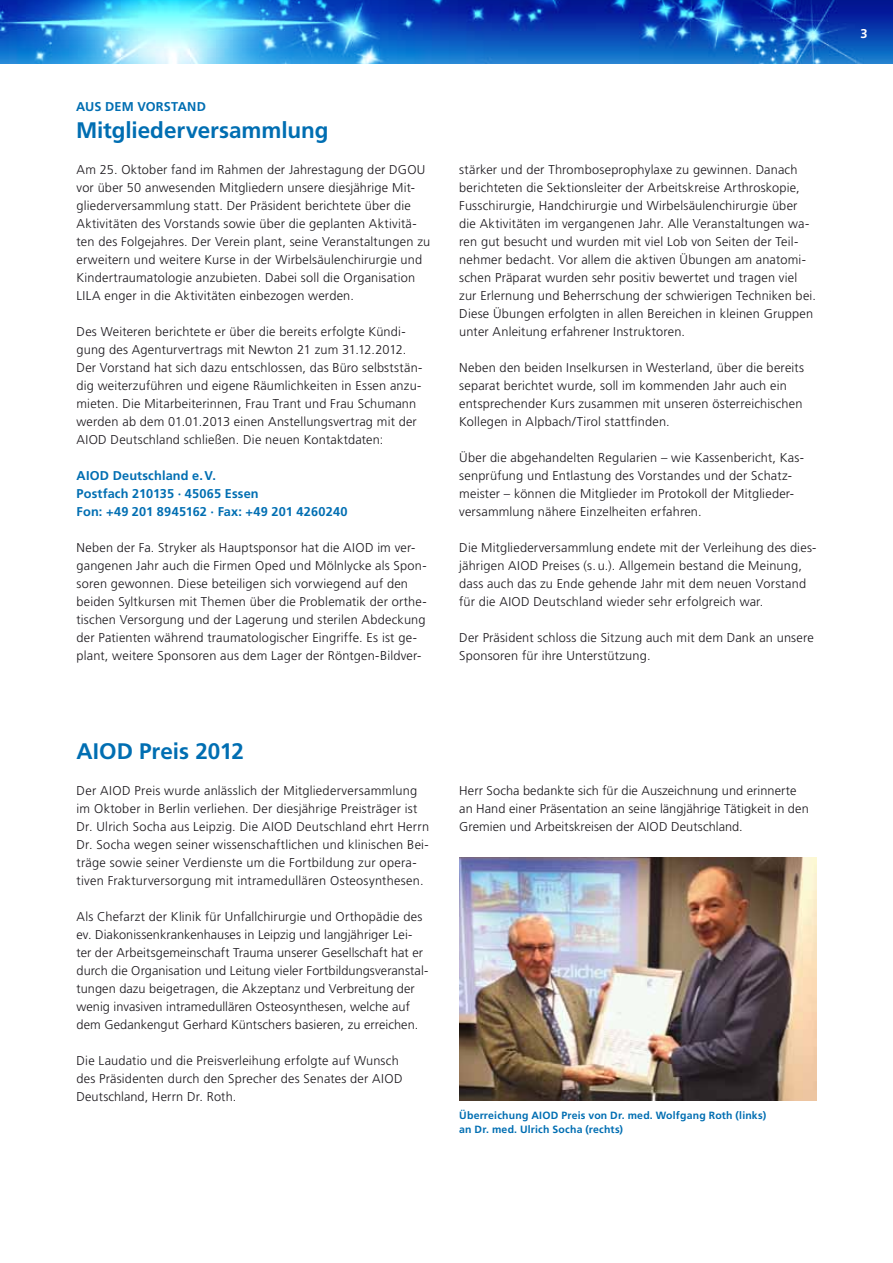
<style>
.page{position:relative;width:893px;height:1263px;background:#fff}
.page>*{position:absolute;margin:0;border:0;box-sizing:border-box;transform-origin:0 0}
.t1{font:700 22.5px "Frutiger LT Std";letter-spacing:-.005em;color:#006eb2}
.t2{font:300 12.75px/18px "Frutiger LT Std";letter-spacing:.015em;color:#1a171c}
.t3{font:700 12.75px/18px "Frutiger LT Std";letter-spacing:.015em;color:#006eb2}
.t4{font:700 12.75px "Frutiger LT Std";color:#fff}
.t5{font:700 10.5px/13.5px "Frutiger LT Std";letter-spacing:.02em;color:#006eb2}
</style>
<div class="page">
<img style="left:459px;top:858px;width:357px;height:243px">
<img style="left:0;top:0;width:893px;height:64px">
<p class="t3" style="left:76px;top:98px;width:131px">Aus dem Vorstand</p>
<h1 class="t1" style="left:76px;top:117px;width:254px">Mitgliederversammlung</h1>
<p class="t2" style="left:77px;top:161px;width:355px">Am 25. Oktober fand im Rahmen der Jahrestagung der DGOU vor über 50 anwesenden Mitgliedern unsere diesjährige Mit&shy;gliederversammlung statt. Der Präsident berichtete über die Aktivitäten des Vorstands sowie über die geplanten Aktivitä&shy;ten des Folgejahres. Der Verein plant, seine Veranstaltungen zu erweitern und weitere Kurse in der Wirbelsäulenchirurgie und Kindertraumatologie anzubieten. Dabei soll die Organisation LILA enger in die Aktivitäten einbezogen werden.</p>
<p class="t2" style="left:77px;top:323px;width:347px">Des Weiteren berichtete er über die bereits erfolgte Kündi&shy;gung des Agenturvertrags mit Newton 21 zum 31.12.2012.<br>Der Vorstand hat sich dazu entschlossen, das Büro selbststän&shy;dig weiterzuführen und eigene Räumlichkeiten in Essen anzu&shy;mieten. Die Mitarbeiterinnen, Frau Trant und Frau Schumann werden ab dem 01.01.2013 einen Anstellungsvertrag mit der AIOD Deutschland schließen. Die neuen Kontaktdaten:</p>
<p class="t3" style="left:77px;top:467px;width:273px">AIOD Deutschland e.V.<br>Postfach 210135 · 45065 Essen<br>Fon: +49 201 8945162 · Fax: +49 201 4260240</p>
<p class="t2" style="left:77px;top:539px;width:352px">Neben der Fa. Stryker als Hauptsponsor hat die AIOD im ver&shy;gangenen Jahr auch die Firmen Oped und Mölnlycke als Spon&shy;soren gewonnen. Diese beteiligen sich vorwiegend auf den beiden Syltkursen mit Themen über die Problematik der orthe&shy;tischen Versorgung und der Lagerung und sterilen Abdeckung der Patienten während traumatologischer Eingriffe. Es ist ge&shy;plant, weitere Sponsoren aus dem Lager der Röntgen-Bildver-</p>
<p class="t2" style="left:459px;top:161px;width:358px">stärker und der Thromboseprophylaxe zu gewinnen. Danach berichteten die Sektionsleiter der Arbeitskreise Arthroskopie, Fusschirurgie, Handchirurgie und Wirbelsäulenchirurgie über die Aktivitäten im vergangenen Jahr. Alle Veranstaltungen wa&shy;ren gut besucht und wurden mit viel Lob von Seiten der Teil&shy;nehmer bedacht. Vor allem die aktiven Übungen am anatomi&shy;schen Präparat wurden sehr positiv bewertet und tragen viel zur Erlernung und Beherrschung der schwierigen Techniken bei.<br>Diese Übungen erfolgten in allen Bereichen in kleinen Gruppen unter Anleitung erfahrener Instruktoren.</p>
<p class="t2" style="left:459px;top:359px;width:346px">Neben den beiden Inselkursen in Westerland, über die bereits separat berichtet wurde, soll im kommenden Jahr auch ein entsprechender Kurs zusammen mit unseren österreichischen Kollegen in Alpbach/Tirol stattfinden.</p>
<p class="t2" style="left:459px;top:449px;width:346px">Über die abgehandelten Regularien – wie Kassenbericht, Kas&shy;senprüfung und Entlastung des Vorstandes und der Schatz&shy;meister – können die Mitglieder im Protokoll der Mitglieder&shy;versammlung nähere Einzelheiten erfahren.</p>
<p class="t2" style="left:459px;top:539px;width:359px">Die Mitgliederversammlung endete mit der Verleihung des dies&shy;jährigen AIOD Preises (s. u.). Allgemein bestand die Meinung, dass auch das zu Ende gehende Jahr mit dem neuen Vorstand für die AIOD Deutschland wieder sehr erfolgreich war.</p>
<p class="t2" style="left:459px;top:629px;width:356px">Der Präsident schloss die Sitzung auch mit dem Dank an unsere<br>Sponsoren für ihre Unterstützung.</p>
<h1 class="t1" style="left:77px;top:738px;width:169px">AIOD Preis 2012</h1>
<p class="t2" style="left:77px;top:782px;width:354px">Der AIOD Preis wurde anlässlich der Mitgliederversammlung im Oktober in Berlin verliehen. Der diesjährige Preisträger ist Dr. Ulrich Socha aus Leipzig. Die AIOD Deutschland ehrt Herrn Dr. Socha wegen seiner wissenschaftlichen und klinischen Bei&shy;träge sowie seiner Verdienste um die Fortbildung zur opera&shy;tiven Frakturversorgung mit intramedullären Osteosynthesen.</p>
<p class="t2" style="left:77px;top:908px;width:353px">Als Chefarzt der Klinik für Unfallchirurgie und Orthopädie des ev. Diakonissenkrankenhauses in Leipzig und langjähriger Lei&shy;ter der Arbeitsgemeinschaft Trauma unserer Gesellschaft hat er durch die Organisation und Leitung vieler Fortbildungsveranstal&shy;tungen dazu beigetragen, die Akzeptanz und Verbreitung der wenig invasiven intramedullären Osteosynthesen, welche auf dem Gedankengut Gerhard Küntschers basieren, zu erreichen.</p>
<p class="t2" style="left:77px;top:1052px;width:327px">Die Laudatio und die Preisverleihung erfolgte auf Wunsch des Präsidenten durch den Sprecher des Senates der AIOD<br>Deutschland, Herrn Dr. Roth.</p>
<p class="t2" style="left:459px;top:782px;width:351px">Herr Socha bedankte sich für die Auszeichnung und erinnerte an Hand einer Präsentation an seine längjährige Tätigkeit in den<br>Gremien und Arbeitskreisen der AIOD Deutschland.</p>
<p class="t5" style="left:459px;top:1109px;width:308px">Überreichung AIOD Preis von Dr. med. Wolfgang Roth (links) an Dr. med. Ulrich Socha (rechts)</p>
<p class="t4" style="left:860px;top:26px;width:9px">3</p>
</div>
